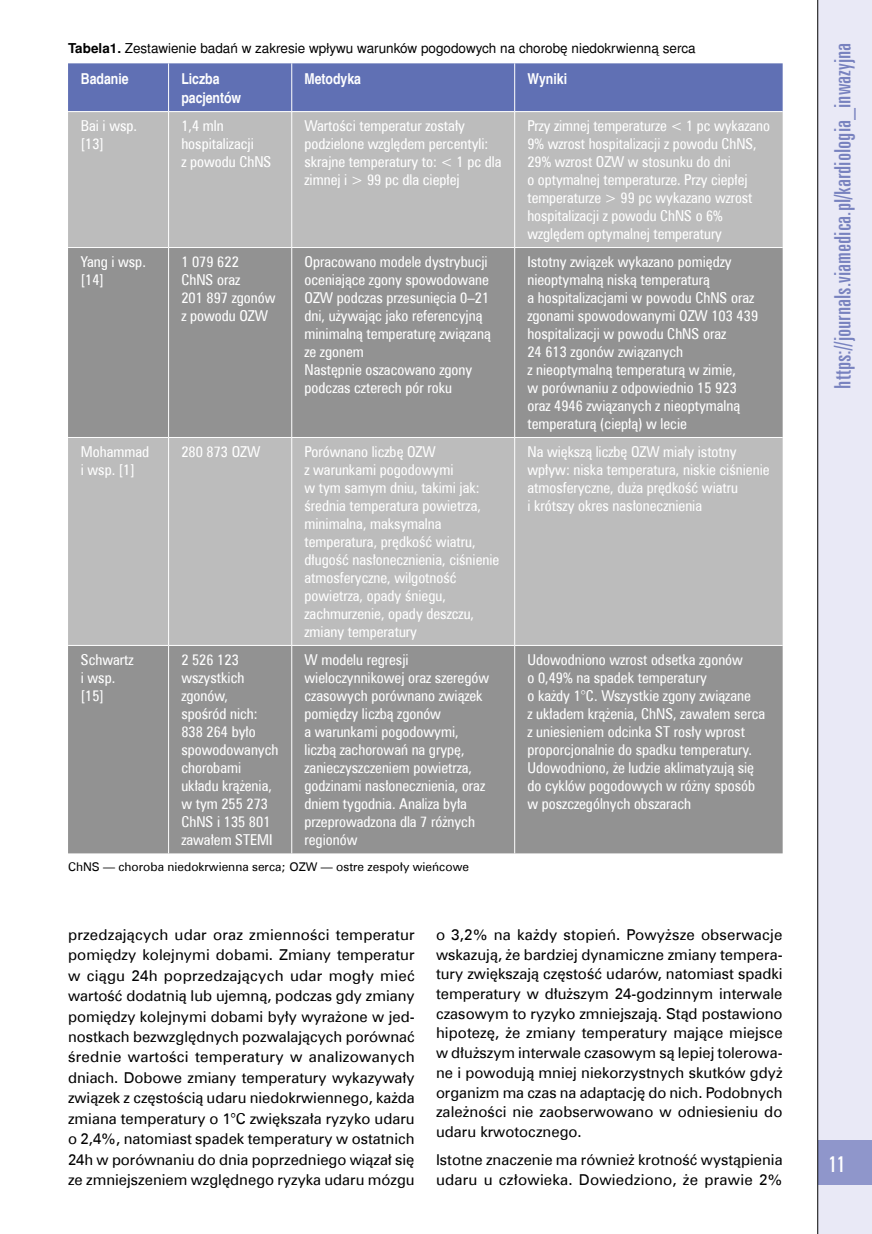
<style>
.page{position:relative;width:872px;height:1234px;background:#fff}
.page>*{position:absolute;margin:0;border:0;box-sizing:border-box;transform-origin:0 0}
.t1{font:22.5px "Zurich X Cn EU";color:#7882bf;scale:1.07 1}
.t2{font:22.5px "Zurich X Cn EU";color:#fff;scale:1.07 1}
.t3{font:15px/18px "Zurich Cn EU";color:#fff}
.t4{font:15px/20.4px "Zurich EU";color:#000;text-align:justify}
.t5{font:15px/19.5px "Nimbus San LCE Bol Con";color:#fff}
.t6{font:13.5px "Nimbus San LCE";color:#000}
.t7{font:12px "Zurich EU";color:#000}
.s1{font-weight:700}
</style>
<div class="page">
<div style="left:817px;top:0;width:55px;height:1233px;background:#e9e9f6"></div>
<div style="left:817px;top:1140px;width:55px;height:44px;background:#8f96cb"></div>
<hr style="left:817px;top:0;width:1px;height:1233px;background:#000">
<div style="left:68px;top:63px;width:714px;height:48px;background:#6070b4"></div>
<div style="left:68px;top:112px;width:714px;height:135px;background:#bcbcbc"></div>
<svg style="left:68px;top:248px;width:714px;height:605px;background:#a0a0a0"></svg>
<hr style="left:168px;top:63px;width:1px;height:48px;background:#fff">
<hr style="left:291px;top:63px;width:1px;height:48px;background:#fff">
<hr style="left:514px;top:63px;width:1px;height:48px;background:#fff">
<hr style="left:168px;top:112px;width:1px;height:135px;background:#fff">
<hr style="left:291px;top:112px;width:1px;height:135px;background:#fff">
<hr style="left:514px;top:112px;width:1px;height:135px;background:#fff">
<hr style="left:168px;top:248px;width:1px;height:189px;background:#fff">
<hr style="left:291px;top:248px;width:1px;height:189px;background:#fff">
<hr style="left:514px;top:248px;width:1px;height:189px;background:#fff">
<hr style="left:68px;top:437px;width:101px;height:1px;background:#fff">
<hr style="left:169px;top:437px;width:123px;height:1px;background:#fff">
<hr style="left:168px;top:438px;width:1px;height:207px;background:#fff">
<hr style="left:292px;top:437px;width:222px;height:1px;background:#fff">
<hr style="left:291px;top:438px;width:1px;height:207px;background:#fff">
<hr style="left:514px;top:437px;width:268px;height:1px;background:#fff">
<hr style="left:514px;top:438px;width:1px;height:207px;background:#fff">
<hr style="left:68px;top:645px;width:101px;height:1px;background:#fff">
<hr style="left:169px;top:645px;width:123px;height:1px;background:#fff">
<hr style="left:168px;top:645px;width:1px;height:208px;background:#fff">
<hr style="left:292px;top:645px;width:222px;height:1px;background:#fff">
<hr style="left:291px;top:645px;width:1px;height:208px;background:#fff">
<hr style="left:514px;top:645px;width:268px;height:1px;background:#fff">
<hr style="left:514px;top:645px;width:1px;height:208px;background:#fff">
<p class="t6" style="left:68px;top:40px;width:629px"><span class="s1">Tabela1.</span> Zestawienie badań w zakresie wpływu warunków pogodowych na chorobę niedokrwienną serca</p>
<p class="t5" style="left:81px;top:69px;width:49px">Badanie</p>
<p class="t5" style="left:181px;top:69px;width:61px">Liczba pacjentów</p>
<p class="t5" style="left:304px;top:69px;width:58px">Metodyka</p>
<p class="t5" style="left:527px;top:69px;width:41px">Wyniki</p>
<p class="t3" style="left:81px;top:116px;width:58px">Bai i wsp. [13]</p>
<p class="t3" style="left:181px;top:116px;width:92px">1,4 mln hospitalizacji<br>z powodu ChNS</p>
<p class="t3" style="left:304px;top:116px;width:198px">Wartości temperatur zostały podzielone względem percentyli: skrajne temperatury to: &lt; 1 pc dla zimnej i &gt; 99 pc dla ciepłej</p>
<p class="t3" style="left:527px;top:116px;width:244px">Przy zimnej temperaturze &lt; 1 pc wykazano 9% wzrost hospitalizacji z powodu ChNS, 29% wzrost OZW w stosunku do dni<br>o optymalnej temperaturze. Przy ciepłej temperaturze &gt; 99 pc wykazano wzrost hospitalizacji z powodu ChNS o 6% względem optymalnej temperatury</p>
<p class="t3" style="left:81px;top:252px;width:67px">Yang i wsp. [14]</p>
<p class="t3" style="left:181px;top:252px;width:96px">1 079 622<br>ChNS oraz<br>201 897 zgonów z powodu OZW</p>
<p class="t3" style="left:304px;top:252px;width:188px">Opracowano modele dystrybucji oceniające zgony spowodowane<br>OZW podczas przesunięcia 0–21 dni, używając jako referencyjną minimalną temperaturę związaną ze zgonem<br>Następnie oszacowano zgony podczas czterech pór roku</p>
<p class="t3" style="left:527px;top:252px;width:232px">Istotny związek wykazano pomiędzy nieoptymalną niską temperaturą<br>a hospitalizacjami w powodu ChNS oraz zgonami spowodowanymi OZW 103 439 hospitalizacji w powodu ChNS oraz<br>24 613 zgonów związanych<br>z nieoptymalną temperaturą w zimie,<br>w porównaniu z odpowiednio 15 923 oraz 4946 związanych z nieoptymalną temperaturą (ciepłą) w lecie</p>
<p class="t3" style="left:81px;top:442px;width:70px">Mohammad i wsp. [1]</p>
<p class="t3" style="left:181px;top:442px;width:81px">280 873 OZW</p>
<p class="t3" style="left:304px;top:442px;width:196px">Porównano liczbę OZW<br>z warunkami pogodowymi<br>w tym samym dniu, takimi jak: średnia temperatura powietrza, minimalna, maksymalna temperatura, prędkość wiatru, długość nasłonecznienia, ciśnienie atmosferyczne, wilgotność powietrza, opady śniegu, zachmurzenie, opady deszczu, zmiany temperatury</p>
<p class="t3" style="left:527px;top:442px;width:244px">Na większą liczbę OZW miały istotny wpływ: niska temperatura, niskie ciśnienie atmosferyczne, duża prędkość wiatru<br>i krótszy okres nasłonecznienia</p>
<p class="t3" style="left:81px;top:650px;width:54px">Schwartz i wsp. [15]</p>
<p class="t3" style="left:181px;top:650px;width:99px">2 526 123 wszystkich zgonów,<br>spośród nich:<br>838 264 było spowodowanych chorobami układu krążenia, w tym 255 273<br>ChNS i 135 801 zawałem STEMI</p>
<p class="t3" style="left:304px;top:650px;width:186px">W modelu regresji wieloczynnikowej oraz szeregów czasowych porównano związek pomiędzy liczbą zgonów<br>a warunkami pogodowymi, liczbą zachorowań na grypę, zanieczyszczeniem powietrza, godzinami nasłonecznienia, oraz dniem tygodnia. Analiza była przeprowadzona dla 7 różnych regionów</p>
<p class="t3" style="left:527px;top:650px;width:239px">Udowodniono wzrost odsetka zgonów<br>o 0,49% na spadek temperatury<br>o każdy 1°C. Wszystkie zgony związane<br>z układem krążenia, ChNS, zawałem serca z uniesieniem odcinka ST rosły wprost proporcjonalnie do spadku temperatury.<br>Udowodniono, że ludzie aklimatyzują się do cyklów pogodowych w różny sposób w poszczególnych obszarach</p>
<p class="t7" style="left:68px;top:859px;width:402px">ChNS — choroba niedokrwienna serca; OZW — ostre zespoły wieńcowe</p>
<p class="t4" style="left:68px;top:924px;width:348px">przedzających udar oraz zmienności temperatur pomiędzy kolejnymi dobami. Zmiany temperatur w ciągu 24h poprzedzających udar mogły mieć wartość dodatnią lub ujemną, podczas gdy zmiany pomiędzy kolejnymi dobami były wyrażone w jed&shy;nostkach bezwzględnych pozwalających porównać średnie wartości temperatury w analizowanych dniach. Dobowe zmiany temperatury wykazywały związek z częstością udaru niedokrwiennego, każda zmiana temperatury o 1°C zwiększała ryzyko udaru o 2,4%, natomiast spadek temperatury w ostatnich 24h w porównaniu do dnia poprzedniego wiązał się ze zmniejszeniem względnego ryzyka udaru mózgu</p>
<p class="t4" style="left:436px;top:924px;width:348px;line-height:19.6px">o 3,2% na każdy stopień. Powyższe obserwacje wskazują, że bardziej dynamiczne zmiany tempera&shy;tury zwiększają częstość udarów, natomiast spadki temperatury w dłuższym 24-godzinnym interwale czasowym to ryzyko zmniejszają. Stąd postawiono hipotezę, że zmiany temperatury mające miejsce w dłuższym interwale czasowym są lepiej tolerowa&shy;ne i powodują mniej niekorzystnych skutków gdyż organizm ma czas na adaptację do nich. Podobnych zależności nie zaobserwowano w odniesieniu do udaru krwotocznego.</p>
<p class="t4" style="left:436px;top:1149px;width:348px;line-height:19.6px">Istotne znaczenie ma również krotność wystąpienia udaru u człowieka. Dowiedziono, że prawie 2%</p>
<h1 class="t1" style="left:829px;top:388px;width:325px;rotate:-90deg">https://journals.viamedica.pl/kardiologia_inwazyjna</h1>
<h1 class="t2" style="left:828px;top:1150px;width:17px">11</h1>
</div>
